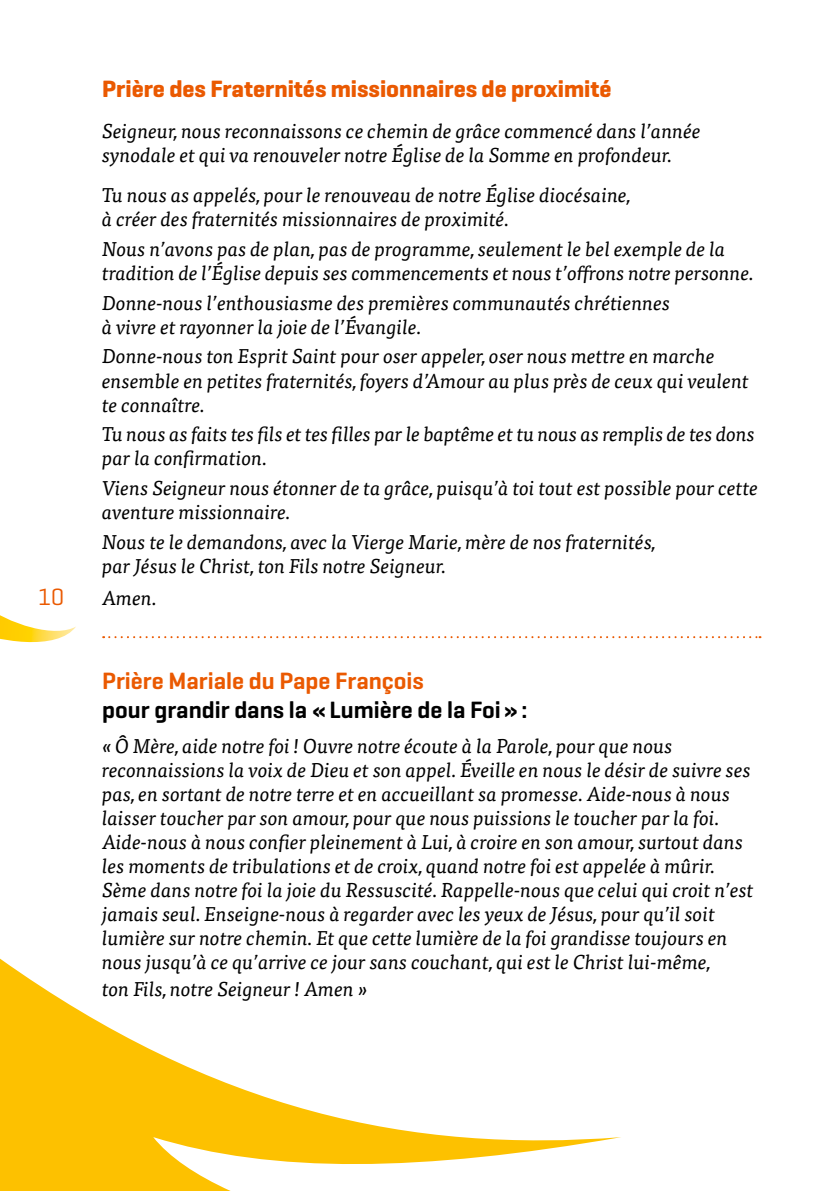
<style>
.page{position:relative;width:840px;height:1191px;background:#fff}
.page>*{position:absolute;margin:0;border:0;box-sizing:border-box;transform-origin:0 0}
.t1{font:700 24px "Geogrotesque";color:#ea5901}
.t2{font:600 24px "Geogrotesque";color:#000}
.t3{font:600 24px "Geogrotesque";color:#ea5901}
.t4{font:24px "Geogrotesque";color:#ea5901}
.t5{font:italic 20px/24px "Tisa OT";color:#000}
</style>
<div class="page">
<svg style="left:0;top:615px;width:76px;height:28px"></svg>
<svg style="left:0;top:958px;width:621px;height:233px"></svg>
<svg style="left:103px;top:636px;width:657px;height:2px"></svg>
<p class="t4" style="left:38px;top:581px;width:28px">10</p>
<p class="t1" style="left:102px;top:74px;width:510px">Prière des Fraternités missionnaires de proximité</p>
<p class="t5" style="left:102px;top:120px;width:600px">Seigneur, nous reconnaissons ce chemin de grâce commencé dans l’année synodale et qui va renouveler notre Église de la Somme en profondeur.</p>
<p class="t5" style="left:102px;top:184px;width:529px">Tu nous as appelés, pour le renouveau de notre Église diocésaine, à créer des fraternités missionnaires de proximité.</p>
<p class="t5" style="left:102px;top:237px;width:653px">Nous n’avons pas de plan, pas de programme, seulement le bel exemple de la tradition de l’Église depuis ses commencements et nous t’offrons notre personne.</p>
<p class="t5" style="left:102px;top:291px;width:569px">Donne-nous l’enthousiasme des premières communautés chrétiennes à vivre et rayonner la joie de l’Évangile.</p>
<p class="t5" style="left:102px;top:345px;width:648px">Donne-nous ton Esprit Saint pour oser appeler, oser nous mettre en marche ensemble en petites fraternités, foyers d’Amour au plus près de ceux qui veulent te connaître.</p>
<p class="t5" style="left:102px;top:422px;width:654px">Tu nous as faits tes fils et tes filles par le baptême et tu nous as remplis de tes dons par la confirmation.</p>
<p class="t5" style="left:102px;top:476px;width:657px">Viens Seigneur nous étonner de ta grâce, puisqu’à toi tout est possible pour cette aventure missionnaire.</p>
<p class="t5" style="left:102px;top:530px;width:554px">Nous te le demandons, avec la Vierge Marie, mère de nos fraternités, par Jésus le Christ, ton Fils notre Seigneur.</p>
<p class="t5" style="left:102px;top:586px;width:56px">Amen.</p>
<p class="t3" style="left:102px;top:666px;width:323px">Prière Mariale du Pape François</p>
<p class="t2" style="left:102px;top:695px;width:426px">pour grandir dans la «Lumière de la Foi»:</p>
<p class="t5" style="left:102px;top:734px;width:652px">«Ô Mère, aide notre foi ! Ouvre notre écoute à la Parole, pour que nous reconnaissions la voix de Dieu et son appel. Éveille en nous le désir de suivre ses pas, en sortant de notre terre et en accueillant sa promesse. Aide-nous à nous laisser toucher par son amour, pour que nous puissions le toucher par la foi.<br>Aide-nous à nous confier pleinement à Lui, à croire en son amour, surtout dans les moments de tribulations et de croix, quand notre foi est appelée à mûrir.<br>Sème dans notre foi la joie du Ressuscité. Rappelle-nous que celui qui croit n’est jamais seul. Enseigne-nous à regarder avec les yeux de Jésus, pour qu’il soit lumière sur notre chemin. Et que cette lumière de la foi grandisse toujours en nous jusqu’à ce qu’arrive ce jour sans couchant, qui est le Christ lui-même,</p>
<p class="t5" style="left:102px;top:977px;width:267px">ton Fils, notre Seigneur ! Amen »</p>
</div>
